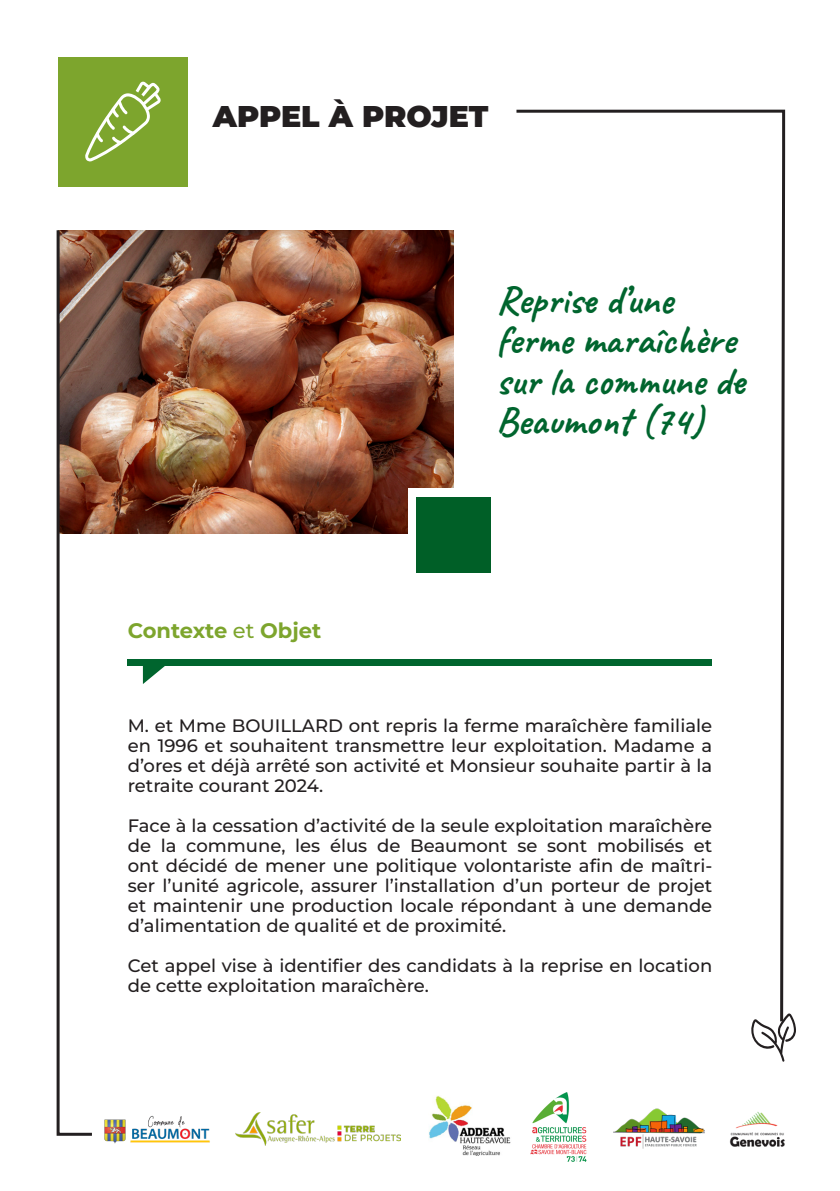
<style>
.page{position:relative;width:840px;height:1191px;background:#fff}
.page>*{position:absolute;margin:0;border:0;box-sizing:border-box;transform-origin:0 0}
.t1{font:700 40px/40px "Caveat";color:#00652e}
.t2{font:900 30px "Montserrat";color:#231f20}
.t3{font:700 21px "Montserrat";color:#7da52d}
.t4{font:500 18px/20px "Montserrat";color:#231f20;text-align:justify}
.s1{font-weight:500}
</style>
<div class="page">
<img style="left:95px;top:230px;width:358px;height:303px">
<div style="left:407px;top:489px;width:92px;height:87px;background:#fff"></div>
<div style="left:415px;top:497px;width:75px;height:75px;background:#005f27"></div>
<img style="left:236px;top:1112px;width:164px;height:33px">
<div style="left:58px;top:57px;width:130px;height:129px;background:#7da52d"></div>
<svg style="left:751px;top:1013px;width:44px;height:48px"></svg>
<svg style="left:513px;top:109px;width:273px;height:915px"></svg>
<svg style="left:143px;top:665px;width:26px;height:19px"></svg>
<div style="left:128px;top:659px;width:583px;height:6px;background:#00652e"></div>
<svg style="left:56px;top:230px;width:39px;height:906px"></svg>
<svg style="left:85px;top:81px;width:76px;height:80px"></svg>
<img style="left:104px;top:1115px;width:106px;height:29px">
<img style="left:429px;top:1095px;width:82px;height:60px">
<img style="left:530px;top:1092px;width:57px;height:70px">
<img style="left:613px;top:1108px;width:92px;height:41px">
<img style="left:729px;top:1111px;width:56px;height:36px">
<p class="t2" style="left:213px;top:96px;width:277px">APPEL À PROJET</p>
<p class="t1" style="left:496px;top:280px;width:249px">Reprise d’une ferme maraîchère sur la commune de<br>Beaumont (74)</p>
<p class="t3" style="left:128px;top:616px;width:195px">Contexte <span class="s1">et</span> Objet</p>
<p class="t4" style="left:128px;top:715px;width:585px">M. et Mme BOUILLARD ont repris la ferme maraîchère familiale en 1996 et souhaitent transmettre leur exploitation. Madame a d’ores et déjà arrêté son activité et Monsieur souhaite partir à la retraite courant 2024.</p>
<p class="t4" style="left:128px;top:815px;width:585px">Face à la cessation d’activité de la seule exploitation maraîchère de la commune, les élus de Beaumont se sont mobilisés et ont décidé de mener une politique volontariste afin de maîtri&shy;ser l’unité agricole, assurer l’installation d’un porteur de projet et maintenir une production locale répondant à une demande d’alimentation de qualité et de proximité.</p>
<p class="t4" style="left:128px;top:955px;width:585px">Cet appel vise à identifier des candidats à la reprise en location de cette exploitation maraîchère.</p>
</div>
